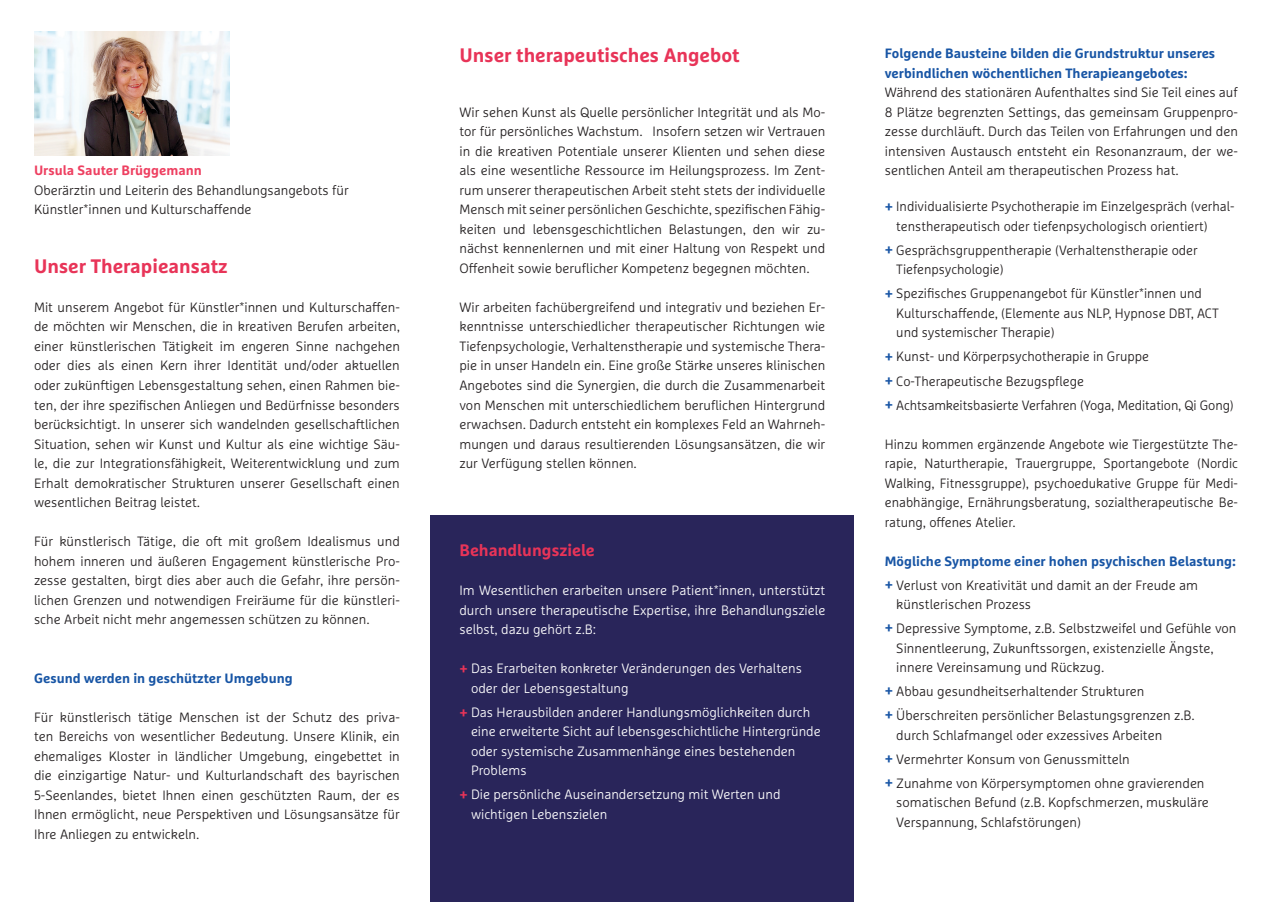
<style>
.page{position:relative;width:1272px;height:902px;background:#fff}
.page>*{position:absolute;margin:0;border:0;box-sizing:border-box;transform-origin:0 0}
.Head_bold_pink{font:700 19.5px "Marselis Pro";color:#e83458}
.Marselis_bold_schwar{font:700 16.5px "Marselis Pro";color:#e83458}
.Subhead_blau_10{font:300 13.5px/19.5px "Marselis Pro";color:#231f20;text-align:justify}
.fließ_light_schwarz{font:300 13.5px/19.5px "Marselis Pro";color:#231f20}
.Marselis_bold_schwar-2{font:300 13.5px/19.5px "Marselis Pro";color:#fff}
.fließ_light_schwarz-2{font:700 13.5px/19.5px "Marselis Pro";color:#1855a5}
.Arzt_pink{font:300 13.5px/19.5px "Marselis Pro";color:#231f20}
.Arzt_pink-2{font:700 13.5px "Marselis Pro";color:#ee4061}
.s1{font-weight:700;color:#e83458}
.s2{font-weight:700;color:#1855a5}
</style>
<div class="page">
<img style="left:34px;top:32px;width:196px;height:124px">
<div style="left:430px;top:516px;width:424px;height:385px;background:#29255a"></div>
<p class="Arzt_pink-2" style="left:34px;top:162px;width:169px">Ursula Sauter Brüggemann</p>
<p class="Arzt_pink" style="left:34px;top:180px;width:316px">Oberärztin und Leiterin des Behandlungsangebots für<br>Künstler*innen und Kulturschaffende</p>
<p class="Head_bold_pink" style="left:34px;top:254px;width:195px">Unser Therapieansatz</p>
<p class="Subhead_blau_10" style="left:34px;top:297px;width:367px">Mit unserem Angebot für Künstler*innen und Kulturschaffen&shy;de möchten wir Menschen, die in kreativen Berufen arbeiten, einer künstlerischen Tätigkeit im engeren Sinne nachgehen oder dies als einen Kern ihrer Identität und/oder aktuellen oder zukünftigen Lebensgestaltung sehen, einen Rahmen bie&shy;ten, der ihre spezifischen Anliegen und Bedürfnisse besonders berücksichtigt. In unserer sich wandelnden gesellschaftlichen Situation, sehen wir Kunst und Kultur als eine wichtige Säu&shy;le, die zur Integrationsfähigkeit, Weiterentwicklung und zum Erhalt demokratischer Strukturen unserer Gesellschaft einen wesentlichen Beitrag leistet.</p>
<p class="Subhead_blau_10" style="left:34px;top:531px;width:367px">Für künstlerisch Tätige, die oft mit großem Idealismus und hohem inneren und äußeren Engagement künstlerische Pro&shy;zesse gestalten, birgt dies aber auch die Gefahr, ihre persön&shy;lichen Grenzen und notwendigen Freiräume für die künstleri&shy;sche Arbeit nicht mehr angemessen schützen zu können.</p>
<p class="fließ_light_schwarz-2" style="left:34px;top:668px;width:260px">Gesund werden in geschützter Umgebung</p>
<p class="Subhead_blau_10" style="left:34px;top:707px;width:367px">Für künstlerisch tätige Menschen ist der Schutz des priva&shy;ten Bereichs von wesentlicher Bedeutung. Unsere Klinik, ein ehemaliges Kloster in ländlicher Umgebung, eingebettet in die einzigartige Natur- und Kulturlandschaft des bayrischen 5-Seenlandes, bietet Ihnen einen geschützten Raum, der es Ihnen ermöglicht, neue Perspektiven und Lösungsansätze für Ihre Anliegen zu entwickeln.</p>
<p class="Head_bold_pink" style="left:459px;top:43px;width:282px">Unser therapeutisches Angebot</p>
<p class="Subhead_blau_10" style="left:459px;top:102px;width:367px">Wir sehen Kunst als Quelle persönlicher Integrität und als Mo&shy;tor für persönliches Wachstum. Insofern setzen wir Vertrauen in die kreativen Potentiale unserer Klienten und sehen diese als eine wesentliche Ressource im Heilungsprozess. Im Zent&shy;rum unserer therapeutischen Arbeit steht stets der individuelle Mensch mit seiner persönlichen Geschichte, spezifischen Fähig&shy;keiten und lebensgeschichtlichen Belastungen, den wir zu&shy;nächst kennenlernen und mit einer Haltung von Respekt und Offenheit sowie beruflicher Kompetenz begegnen möchten.</p>
<p class="Subhead_blau_10" style="left:459px;top:297px;width:367px">Wir arbeiten fachübergreifend und integrativ und beziehen Er&shy;kenntnisse unterschiedlicher therapeutischer Richtungen wie Tiefenpsychologie, Verhaltenstherapie und systemische Thera&shy;pie in unser Handeln ein. Eine große Stärke unseres klinischen Angebotes sind die Synergien, die durch die Zusammenarbeit von Menschen mit unterschiedlichem beruflichen Hintergrund erwachsen. Dadurch entsteht ein komplexes Feld an Wahrneh&shy;mungen und daraus resultierenden Lösungsansätzen, die wir zur Verfügung stellen können.</p>
<p class="Marselis_bold_schwar" style="left:459px;top:540px;width:137px">Behandlungsziele</p>
<p class="Marselis_bold_schwar-2" style="left:459px;top:580px;width:367px;text-align:justify">Im Wesentlichen erarbeiten unsere Patient*innen, unterstützt durch unsere therapeutische Expertise, ihre Behandlungsziele selbst, dazu gehört z.B:</p>
<p class="Marselis_bold_schwar-2" style="left:471px;top:658px;width:332px;text-indent:-12px"><span class="s1">+</span> Das Erarbeiten konkreter Veränderungen des Verhaltens oder der Lebensgestaltung</p>
<p class="Marselis_bold_schwar-2" style="left:471px;top:702px;width:351px;text-indent:-12px"><span class="s1">+</span> Das Herausbilden anderer Handlungsmöglichkeiten durch eine erweiterte Sicht auf lebensgeschichtliche Hintergründe oder systemische Zusammenhänge eines bestehenden Problems</p>
<p class="Marselis_bold_schwar-2" style="left:471px;top:784px;width:311px;text-indent:-12px"><span class="s1">+</span> Die persönliche Auseinandersetzung mit Werten und wichtigen Lebenszielen</p>
<p class="fließ_light_schwarz-2" style="left:884px;top:44px;width:332px">Folgende Bausteine bilden die Grundstruktur unseres verbindlichen wöchentlichen Therapieangebotes:</p>
<p class="Subhead_blau_10" style="left:884px;top:83px;width:354px">Während des stationären Aufenthaltes sind Sie Teil eines auf 8 Plätze begrenzten Settings, das gemeinsam Gruppenpro&shy;zesse durchläuft. Durch das Teilen von Erfahrungen und den intensiven Austausch entsteht ein Resonanzraum, der we&shy;sentlichen Anteil am therapeutischen Prozess hat.</p>
<p class="fließ_light_schwarz" style="left:896px;top:197px;width:340px;text-indent:-11px"><span class="s2">+</span> Individualisierte Psychotherapie im Einzelgespräch (verhal&shy;tenstherapeutisch oder tiefenpsychologisch orientiert)</p>
<p class="fließ_light_schwarz" style="left:896px;top:240px;width:303px;text-indent:-11px"><span class="s2">+</span> Gesprächsgruppentherapie (Verhaltenstherapie oder<br>Tiefenpsychologie)</p>
<p class="fließ_light_schwarz" style="left:896px;top:284px;width:324px;text-indent:-11px"><span class="s2">+</span> Spezifisches Gruppenangebot für Künstler*innen und<br>Kulturschaffende, (Elemente aus NLP, Hypnose DBT, ACT und systemischer Therapie)</p>
<p class="fließ_light_schwarz" style="left:884px;top:347px;width:266px"><span class="s2">+</span> Kunst- und Körperpsychotherapie in Gruppe</p>
<p class="fließ_light_schwarz" style="left:884px;top:371px;width:200px"><span class="s2">+</span> Co-Therapeutische Bezugspflege</p>
<p class="fließ_light_schwarz" style="left:884px;top:395px;width:350px"><span class="s2">+</span> Achtsamkeitsbasierte Verfahren (Yoga, Meditation, Qi Gong)</p>
<p class="fließ_light_schwarz" style="left:884px;top:434px;width:354px;text-align:justify">Hinzu kommen ergänzende Angebote wie Tiergestützte The&shy;rapie, Naturtherapie, Trauergruppe, Sportangebote (Nordic Walking, Fitnessgruppe), psychoedukative Gruppe für Medi&shy;enabhängige, Ernährungsberatung, sozialtherapeutische Be&shy;ratung, offenes Atelier.</p>
<p class="fließ_light_schwarz-2" style="left:884px;top:551px;width:352px">Mögliche Symptome einer hohen psychischen Belastung:</p>
<p class="fließ_light_schwarz" style="left:896px;top:575px;width:303px;text-indent:-11px"><span class="s2">+</span> Verlust von Kreativität und damit an der Freude am künstlerischen Prozess</p>
<p class="fließ_light_schwarz" style="left:896px;top:618px;width:342px;text-indent:-11px"><span class="s2">+</span> Depressive Symptome, z.B. Selbstzweifel und Gefühle von<br>Sinnentleerung, Zukunftssorgen, existenzielle Ängste, innere Vereinsamung und Rückzug.</p>
<p class="fließ_light_schwarz" style="left:884px;top:681px;width:261px"><span class="s2">+</span> Abbau gesundheitserhaltender Strukturen</p>
<p class="fließ_light_schwarz" style="left:896px;top:705px;width:300px;text-indent:-11px"><span class="s2">+</span> Überschreiten persönlicher Belastungsgrenzen z.B. durch Schlafmangel oder exzessives Arbeiten</p>
<p class="fließ_light_schwarz" style="left:884px;top:749px;width:246px"><span class="s2">+</span> Vermehrter Konsum von Genussmitteln</p>
<p class="fließ_light_schwarz" style="left:896px;top:773px;width:314px;text-indent:-11px"><span class="s2">+</span> Zunahme von Körpersymptomen ohne gravierenden somatischen Befund (z.B. Kopfschmerzen, muskuläre<br>Verspannung, Schlafstörungen)</p>
</div>
